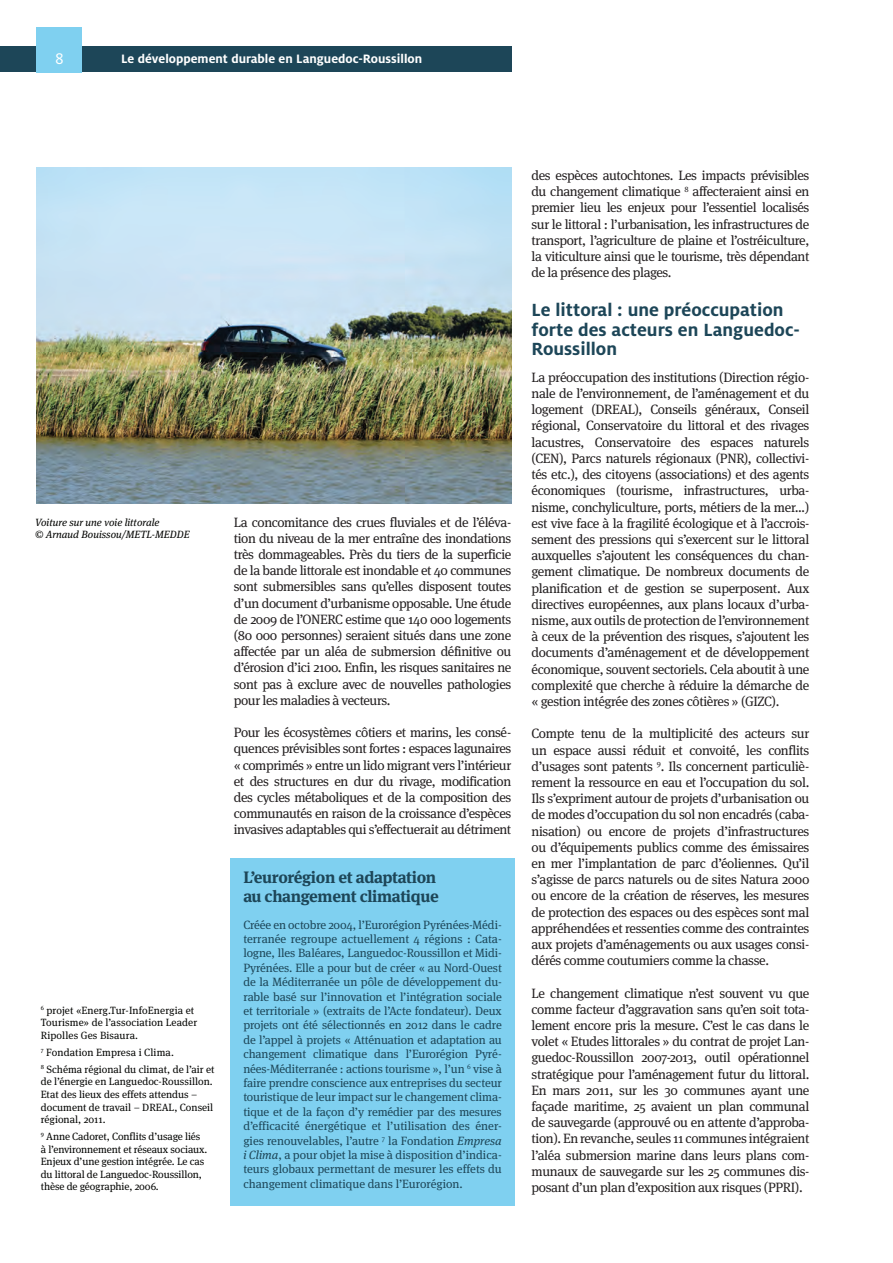
<style>
.page{position:relative;width:893px;height:1263px;background:#fff}
.page>*{position:absolute;margin:0;border:0;box-sizing:border-box;transform-origin:0 0}
.t1{font:700 19.5px/19.5px "Milo OT";color:#1d4658}
.t2{font:17.1px "Milo OT";color:#fff}
.t3{font:700 16.5px/19.5px "Meta Serif";letter-spacing:-.02em;color:#1d4658}
.t4{font:13.5px/16.2px "Meta Serif";letter-spacing:-.03em;color:#231f20;text-align:justify}
.t5{font:700 13.5px "Milo OT";letter-spacing:-.005em;color:#fff}
.t6{font:12px/14.4px "Meta Serif";color:#1d4658;text-align:justify}
.t7{font:10.5px/12.6px "Meta Serif";color:#040503}
.t8{font:italic 10.5px/12.6px "Meta Serif";color:#040503}
.s1{font-style:italic}
</style>
<div class="page">
<div style="left:0;top:46px;width:511px;height:26px;background:#1d4658"></div>
<div style="left:36px;top:27px;width:46px;height:45px;background:#7fd0f0"></div>
<div style="left:231px;top:858px;width:284px;height:347px;background:#7fd0f0"></div>
<img style="left:36px;top:168px;width:475px;height:336px">
<p class="t2" style="left:55px;top:49px;width:10px">8</p>
<p class="t5" style="left:121px;top:51px;width:303px">Le développement durable en Languedoc-Roussillon</p>
<p class="t8" style="left:35px;top:515px;width:156px">Voiture sur une voie littorale<br>© Arnaud Bouissou/METL-MEDDE</p>
<p class="t7" style="left:41px;top:1003px;width:158px"><sup>6</sup> projet «Energ.Tur-InfoEnergia et<br>Tourisme» de l’association Leader<br>Ripolles Ges Bisaura.</p>
<p class="t7" style="left:41px;top:1043px;width:175px;line-height:16.8px"><sup>7</sup> Fondation Empresa i Clima.<br><sup>8</sup> Schéma régional du climat, de l’air et</p>
<p class="t7" style="left:41px;top:1074px;width:174px">de l’énergie en Languedoc-Roussillon.<br>Etat des lieux des effets attendus – document de travail – DREAL, Conseil régional, 2011.</p>
<p class="t7" style="left:41px;top:1129px;width:168px"><sup>9</sup> Anne Cadoret, Conflits d’usage liés à l’environnement et réseaux sociaux.<br>Enjeux d’une gestion intégrée. Le cas du littoral de Languedoc-Roussillon, thèse de géographie, 2006.</p>
<p class="t4" style="left:234px;top:512px;width:279px">La concomitance des crues fluviales et de l’éléva&shy;tion du niveau de la mer entraîne des inondations très dommageables. Près du tiers de la superficie de la bande littorale est inondable et 40 communes sont submersibles sans qu’elles disposent toutes d’un document d’urbanisme opposable. Une étude de 2009 de l’ONERC estime que 140 000 logements (80 000 personnes) seraient situés dans une zone affectée par un aléa de submersion définitive ou d’érosion d’ici 2100. Enfin, les risques sanitaires ne sont pas à exclure avec de nouvelles pathologies pour les maladies à vecteurs.</p>
<p class="t4" style="left:234px;top:723px;width:279px">Pour les écosystèmes côtiers et marins, les consé&shy;quences prévisibles sont fortes : espaces lagunaires « comprimés » entre un lido migrant vers l’intérieur et des structures en dur du rivage, modification des cycles métaboliques et de la composition des communautés en raison de la croissance d’espèces invasives adaptables qui s’effectuerait au détriment</p>
<p class="t3" style="left:243px;top:865px;width:197px">L’eurorégion et adaptation au changement climatique</p>
<p class="t6" style="left:243px;top:916px;width:260px">Créée en octobre 2004, l’Eurorégion Pyrénées-Médi&shy;terranée regroupe actuellement 4 régions : Cata&shy;logne, lles Baléares, Languedoc-Roussillon et Midi-Pyrénées. Elle a pour but de créer « au Nord-Ouest de la Méditerranée un pôle de développement du&shy;rable basé sur l’innovation et l’intégration sociale et territoriale » (extraits de l’Acte fondateur). Deux projets ont été sélectionnés en 2012 dans le cadre de l’appel à projets « Atténuation et adaptation au changement climatique dans l’Eurorégion Pyré&shy;nées-Méditerranée : actions tourisme », l’un <sup>6</sup> vise à faire prendre conscience aux entreprises du secteur touristique de leur impact sur le changement clima&shy;tique et de la façon d’y remédier par des mesures d’efficacité énergétique et l’utilisation des éner&shy;gies renouvelables, l’autre <sup>7</sup> la Fondation <span class="s1">Empresa i Clima</span>, a pour objet la mise à disposition d’indica&shy;teurs globaux permettant de mesurer les effets du changement climatique dans l’Eurorégion.</p>
<p class="t4" style="left:531px;top:166px;width:279px">des espèces autochtones. Les impacts prévisibles du changement climatique <sup>8</sup> affecteraient ainsi en premier lieu les enjeux pour l’essentiel localisés sur le littoral : l’urbanisation, les infrastructures de transport, l’agriculture de plaine et l’ostréiculture, la viticulture ainsi que le tourisme, très dépendant de la présence des plages.</p>
<h1 class="t1" style="left:531px;top:300px;width:270px">Le littoral : une préoccupation forte des acteurs en Languedoc-<br>Roussillon</h1>
<p class="t4" style="left:531px;top:368px;width:279px">La préoccupation des institutions (Direction régio&shy;nale de l’environnement, de l’aménagement et du logement (DREAL), Conseils généraux, Conseil régional, Conservatoire du littoral et des rivages lacustres, Conservatoire des espaces naturels (CEN), Parcs naturels régionaux (PNR), collectivi&shy;tés etc.), des citoyens (associations) et des agents économiques (tourisme, infrastructures, urba&shy;nisme, conchyliculture, ports, métiers de la mer…) est vive face à la fragilité écologique et à l’accrois&shy;sement des pressions qui s’exercent sur le littoral auxquelles s’ajoutent les conséquences du chan&shy;gement climatique. De nombreux documents de planification et de gestion se superposent. Aux directives européennes, aux plans locaux d’urba&shy;nisme, aux outils de protection de l’environnement à ceux de la prévention des risques, s’ajoutent les documents d’aménagement et de développement économique, souvent sectoriels. Cela aboutit à une complexité que cherche à réduire la démarche de « gestion intégrée des zones côtières » (GIZC).</p>
<p class="t4" style="left:531px;top:724px;width:279px">Compte tenu de la multiplicité des acteurs sur un espace aussi réduit et convoité, les conflits d’usages sont patents <sup>9</sup>. Ils concernent particuliè&shy;rement la ressource en eau et l’occupation du sol.<br>Ils s’expriment autour de projets d’urbanisation ou de modes d’occupation du sol non encadrés (caba&shy;nisation) ou encore de projets d’infrastructures ou d’équipements publics comme des émissaires en mer l’implantation de parc d’éoliennes. Qu’il s’agisse de parcs naturels ou de sites Natura 2000 ou encore de la création de réserves, les mesures de protection des espaces ou des espèces sont mal appréhendées et ressenties comme des contraintes aux projets d’aménagements ou aux usages consi&shy;dérés comme coutumiers comme la chasse.</p>
<p class="t4" style="left:531px;top:983px;width:279px">Le changement climatique n’est souvent vu que comme facteur d’aggravation sans qu’en soit tota&shy;lement encore pris la mesure. C’est le cas dans le volet « Etudes littorales » du contrat de projet Lan&shy;guedoc-Roussillon 2007-2013, outil opérationnel stratégique pour l’aménagement futur du littoral.<br>En mars 2011, sur les 30 communes ayant une façade maritime, 25 avaient un plan communal de sauvegarde (approuvé ou en attente d’approba&shy;tion). En revanche, seules 11 communes intégraient l’aléa submersion marine dans leurs plans com&shy;munaux de sauvegarde sur les 25 communes dis&shy;posant d’un plan d’exposition aux risques (PPRI).</p>
</div>
